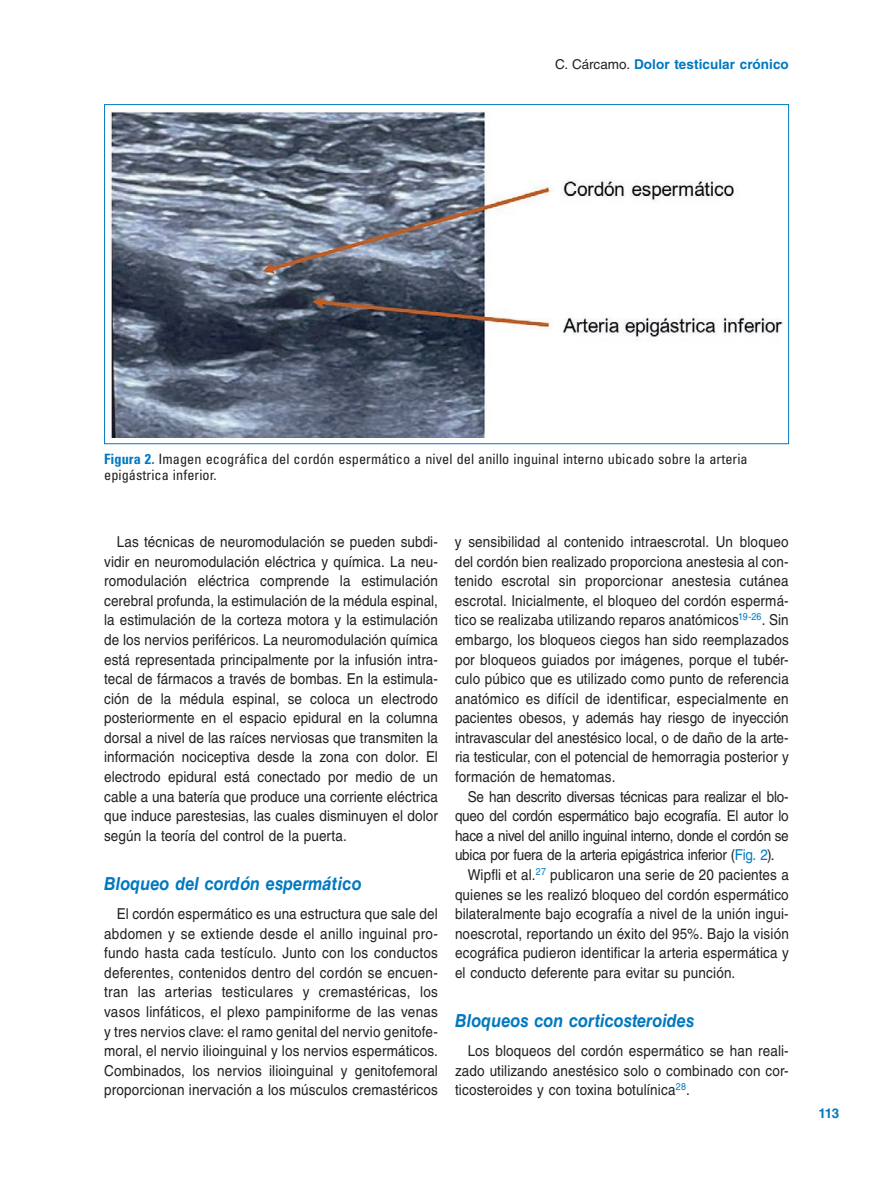
<style>
.page{position:relative;width:893px;height:1191px;background:#fff}
.page>*{position:absolute;margin:0;border:0;box-sizing:border-box;transform-origin:0 0}
.t1{font:italic 700 18px "Helvetica LT Std";letter-spacing:.005em;color:#0078c0;scale:.9 1}
.t2{font:15px/19.5px "Helvetica LT Std";letter-spacing:.01em;color:#231f20;text-align:justify;scale:.9 1}
.t3{font:15px "Helvetica LT Std";letter-spacing:-.02em;color:#231f20;scale:.9 1}
.t4{font:condensed 14.25px/16.5px "Univers LT Std";letter-spacing:.005em;color:#231f20}
.t5{font:700 13.5px "Helvetica LT Std";letter-spacing:.005em;color:#0078c0}
.s1{font-weight:400;color:#231f20}
.s2{font-weight:700;color:#0078c0}
.s3{color:#0078c0}
</style>
<div class="page">
<img style="left:111px;top:111px;width:671px;height:326px">
<p class="t5" style="left:555px;top:56px;width:235px"><span class="s1">C. Cárcamo.</span> Dolor testicular crónico</p>
<p class="t4" style="left:104px;top:450px;width:645px"><span class="s2">Figura 2.</span> Imagen ecográfica del cordón espermático a nivel del anillo inguinal interno ubicado sobre la arteria epigástrica inferior.</p>
<p class="t2" style="left:104px;top:532px;width:372px;text-indent:13px">Las técnicas de neuromodulación se pueden subdi&shy;vidir en neuromodulación eléctrica y química. La neu&shy;romodulación eléctrica comprende la estimulación cerebral profunda, la estimulación de la médula espinal, la estimulación de la corteza motora y la estimulación de los nervios periféricos. La neuromodulación química está representada principalmente por la infusión intra&shy;tecal de fármacos a través de bombas. En la estimula&shy;ción de la médula espinal, se coloca un electrodo posteriormente en el espacio epidural en la columna dorsal a nivel de las raíces nerviosas que transmiten la información nociceptiva desde la zona con dolor. El electrodo epidural está conectado por medio de un cable a una batería que produce una corriente eléctrica que induce parestesias, las cuales disminuyen el dolor según la teoría del control de la puerta.</p>
<p class="t1" style="left:104px;top:872px;width:288px">Bloqueo del cordón espermático</p>
<p class="t2" style="left:104px;top:904px;width:372px;text-indent:13px">El cordón espermático es una estructura que sale del abdomen y se extiende desde el anillo inguinal pro&shy;fundo hasta cada testículo. Junto con los conductos deferentes, contenidos dentro del cordón se encuen&shy;tran las arterias testiculares y cremastéricas, los vasos linfáticos, el plexo pampiniforme de las venas y tres nervios clave: el ramo genital del nervio genitofe&shy;moral, el nervio ilioinguinal y los nervios espermáticos.<br>Combinados, los nervios ilioinguinal y genitofemoral proporcionan inervación a los músculos cremastéricos</p>
<p class="t2" style="left:455px;top:532px;width:372px">y sensibilidad al contenido intraescrotal. Un bloqueo</p>
<p class="t2" style="left:455px;top:551px;width:372px">del cordón bien realizado proporciona anestesia al con-</p>
<p class="t2" style="left:455px;top:571px;width:372px">tenido escrotal sin proporcionar anestesia cutánea</p>
<p class="t2" style="left:455px;top:591px;width:372px">escrotal. Inicialmente, el bloqueo del cordón espermá-</p>
<p class="t2" style="left:455px;top:610px;width:372px">tico se realizaba utilizando reparos anatómicos<sup>19-26</sup>. Sin</p>
<p class="t2" style="left:455px;top:630px;width:372px">embargo, los bloqueos ciegos han sido reemplazados</p>
<p class="t2" style="left:455px;top:649px;width:372px">por bloqueos guiados por imágenes, porque el tubér-</p>
<p class="t2" style="left:455px;top:669px;width:372px">culo púbico que es utilizado como punto de referencia</p>
<p class="t2" style="left:455px;top:688px;width:372px">anatómico es difícil de identificar, especialmente en</p>
<p class="t2" style="left:455px;top:708px;width:372px">pacientes obesos, y además hay riesgo de inyección</p>
<p class="t2" style="left:455px;top:728px;width:372px">intravascular del anestésico local, o de daño de la arte-</p>
<p class="t2" style="left:455px;top:747px;width:372px">ria testicular, con el potencial de hemorragia posterior y</p>
<p class="t2" style="left:455px;top:767px;width:180px">formación de hematomas.</p>
<p class="t3" style="left:468px;top:787px;width:358px">Se han descrito diversas técnicas para realizar el blo-</p>
<p class="t3" style="left:455px;top:807px;width:372px">queo del cordón espermático bajo ecografía. El autor lo</p>
<p class="t3" style="left:455px;top:827px;width:372px">hace a nivel del anillo inguinal interno, donde el cordón se</p>
<p class="t3" style="left:455px;top:846px;width:357px">ubica por fuera de la arteria epigástrica inferior (<span class="s3">Fig. 2</span>).</p>
<p class="t2" style="left:468px;top:865px;width:358px">Wipfli et al.<sup>27</sup> publicaron una serie de 20 pacientes a</p>
<p class="t2" style="left:455px;top:884px;width:372px">quienes se les realizó bloqueo del cordón espermático</p>
<p class="t2" style="left:455px;top:904px;width:372px">bilateralmente bajo ecografía a nivel de la unión ingui-</p>
<p class="t2" style="left:455px;top:923px;width:372px">noescrotal, reportando un éxito del 95%. Bajo la visión</p>
<p class="t2" style="left:455px;top:943px;width:372px">ecográfica pudieron identificar la arteria espermática y</p>
<p class="t2" style="left:455px;top:962px;width:313px">el conducto deferente para evitar su punción.</p>
<p class="t1" style="left:455px;top:1009px;width:267px">Bloqueos con corticosteroides</p>
<p class="t2" style="left:455px;top:1041px;width:372px;text-indent:13px">Los bloqueos del cordón espermático se han reali&shy;zado utilizando anestésico solo o combinado con cor&shy;ticosteroides y con toxina botulínica<sup>28</sup>.</p>
<p class="t5" style="left:819px;top:1104px;width:22px">113</p>
</div>
